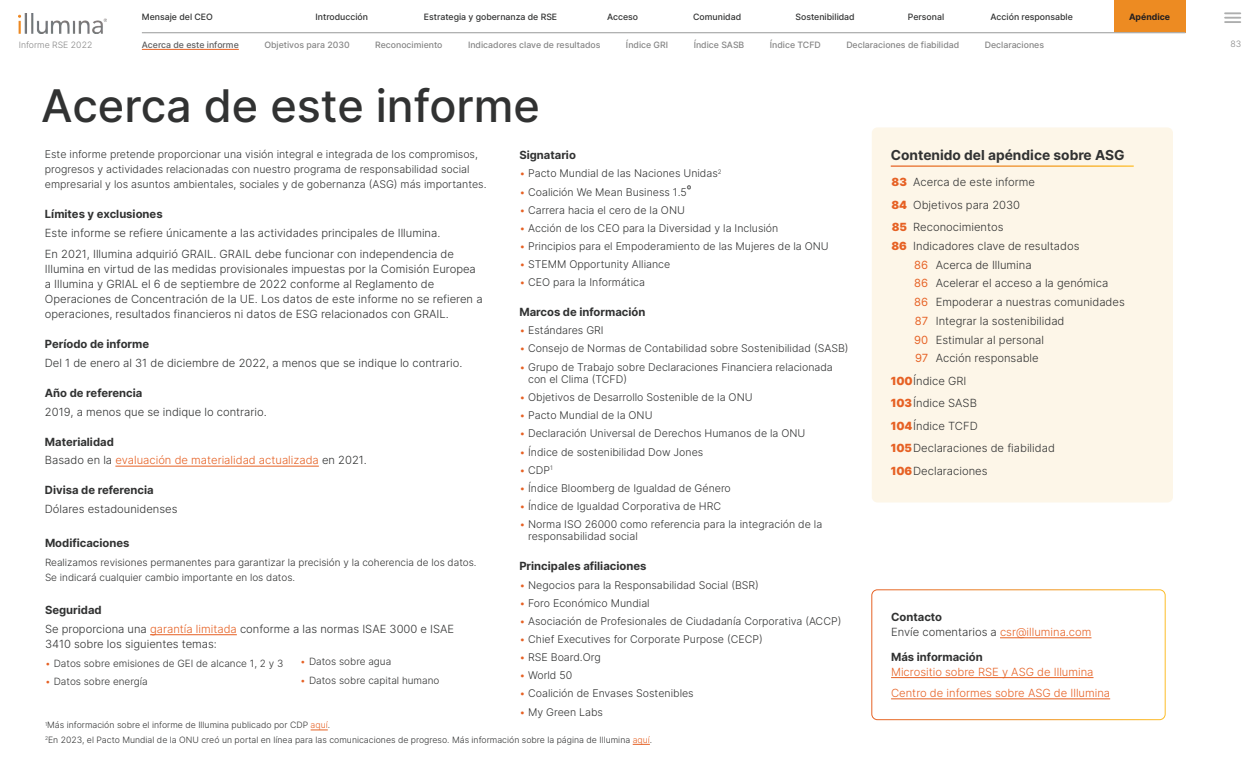
<style>
.page{position:relative;width:1260px;height:765px;background:#fff}
.page>*{position:absolute;margin:0;border:0;box-sizing:border-box;transform-origin:0 0}
.t1{font:500 45px "Inter";color:#313232}
.t2{font:700 13.75px "Inter";color:#313232}
.t3{font:11.25px/18.8px "Inter Light BETA";color:#313232}
.t4{font:11.25px/18.8px "Inter Light BETA";color:#e66124}
.t5{font:700 11.25px "Inter";color:#313232}
.t6{font:10.62px/15px "Inter Light BETA";color:#313232}
.t7{font:10px/15px "Inter Light BETA";color:#313232}
.t8{font:8.75px "Inter Light BETA";color:#313232}
.t9{font:500 8.75px "Inter";color:#858585}
.t10{font:500 8.75px "Inter";color:#313232}
.t11{font:500 8.75px "Inter";color:#5c5c5d}
.t12{font:8.75px "Inter Light BETA";color:#858585}
.t13{font:700 8.75px "Inter";color:#231f20}
.s1{font-family:"Inter";font-weight:700}
.s2{font-family:"Inter";font-weight:700;color:#313232}
.s3{color:#313232}
.s4{font-family:"Inter";font-weight:900;color:#e66124}
.s5{font-family:"Inter";color:#e66124}
.s6{color:#e66124}
</style>
<div class="page">
<div style="left:1114px;top:0;width:71px;height:33px;background:#ed8b22"></div>
<hr style="left:142px;top:32px;width:1043px;height:1px;background:#adaeae">
<svg style="left:1225px;top:12px;width:15px;height:11px"></svg>
<img style="left:19px;top:14px;width:88px;height:19px">
<hr style="left:142px;top:49px;width:97px;height:1px;background:#e66124">
<div style="left:872px;top:127px;width:301px;height:376px;background:#fdf6e8;border-radius:6px"></div>
<div style="left:872px;top:590px;width:294px;height:130px;border:1px solid #fff;border-radius:6px"></div>
<hr style="left:115px;top:466px;width:204px;height:1px;background:#e66124">
<hr style="left:891px;top:677px;width:203px;height:1px;background:#e66124">
<hr style="left:891px;top:699px;width:219px;height:1px;background:#e66124">
<hr style="left:1000px;top:637px;width:92px;height:1px;background:#e66124">
<svg style="left:633px;top:744px;width:17px;height:1px"></svg>
<svg style="left:311px;top:730px;width:17px;height:1px"></svg>
<hr style="left:150px;top:634px;width:87px;height:1px;background:#e66124">
<hr style="left:891px;top:166px;width:243px;height:1px;background:#fff">
<p class="t10" style="left:142px;top:10px;width:73px">Mensaje del CEO</p>
<p class="t10" style="left:315px;top:10px;width:54px">Introducción</p>
<p class="t10" style="left:424px;top:10px;width:135px">Estrategia y gobernanza de RSE</p>
<p class="t10" style="left:607px;top:10px;width:33px">Acceso</p>
<p class="t10" style="left:693px;top:10px;width:49px">Comunidad</p>
<p class="t10" style="left:796px;top:10px;width:61px">Sostenibilidad</p>
<p class="t10" style="left:908px;top:10px;width:38px">Personal</p>
<p class="t10" style="left:991px;top:10px;width:84px">Acción responsable</p>
<p class="t13" style="left:1129px;top:10px;width:43px">Apéndice</p>
<p class="t11" style="left:142px;top:38px;width:98px">Acerca de este informe</p>
<p class="t9" style="left:264px;top:38px;width:87px">Objetivos para 2030</p>
<p class="t9" style="left:375px;top:38px;width:69px">Reconocimiento</p>
<p class="t9" style="left:468px;top:38px;width:134px">Indicadores clave de resultados</p>
<p class="t9" style="left:626px;top:38px;width:44px">Índice GRI</p>
<p class="t9" style="left:694px;top:38px;width:52px">Índice SASB</p>
<p class="t9" style="left:770px;top:38px;width:52px">Índice TCFD</p>
<p class="t9" style="left:846px;top:38px;width:114px">Declaraciones de fiabilidad</p>
<p class="t9" style="left:985px;top:38px;width:61px">Declaraciones</p>
<p class="t1" style="left:41px;top:73px;width:500px">Acerca de este informe</p>
<p class="t6" style="left:45px;top:146px;width:443px">Este informe pretende proporcionar una visión integral e integrada de los compromisos, progresos y actividades relacionadas con nuestro programa de responsabilidad social empresarial y los asuntos ambientales, sociales y de gobernanza (ASG) más importantes.</p>
<p class="t3" style="left:45px;top:204px;width:397px"><span class="s1">Límites y exclusiones<br></span>Este informe se refiere únicamente a las actividades principales de Illumina.</p>
<p class="t3" style="left:45px;top:246px;width:439px;line-height:15px">En 2021, Illumina adquirió GRAIL. GRAIL debe funcionar con independencia de Illumina en virtud de las medidas provisionales impuestas por la Comisión Europea a Illumina y GRIAL el 6 de septiembre de 2022 conforme al Reglamento de Operaciones de Concentración de la UE. Los datos de este informe no se refieren a operaciones, resultados financieros ni datos de ESG relacionados con GRAIL.</p>
<p class="t3" style="left:45px;top:334px;width:419px"><span class="s1">Período de informe<br></span>Del 1 de enero al 31 de diciembre de 2022, a menos que se indique lo contrario.</p>
<p class="t3" style="left:45px;top:383px;width:223px"><span class="s1">Año de referencia<br></span>2019, a menos que se indique lo contrario.</p>
<p class="t4" style="left:45px;top:432px;width:324px"><span class="s2">Materialidad<br></span><span class="s3">Basado en la</span> evaluación de materialidad actualizada <span class="s3">en 2021.</span></p>
<p class="t3" style="left:45px;top:480px;width:134px"><span class="s1">Divisa de referencia<br></span>Dólares estadounidenses</p>
<p class="t12" style="left:19px;top:38px;width:75px">Informe RSE 2022</p>
<p class="t12" style="left:1230px;top:38px;width:12px">83</p>
<p class="t2" style="left:891px;top:145px;width:235px">Contenido del apéndice sobre ASG</p>
<p class="t3" style="left:891px;top:170px;width:145px;line-height:22.5px"><span class="s4">83</span> Acerca de este informe<br><span class="s4">84</span> Objetivos para 2030<br><span class="s4">85</span> Reconocimientos</p>
<p class="t3" style="left:914px;top:236px;width:212px;text-indent:-23px"><span class="s4">86</span> Indicadores clave de resultados<br><span class="s5">86</span> Acerca de Illumina<br><span class="s5">86</span> Acelerar el acceso a la genómica<br><span class="s5">86</span> Empoderar a nuestras comunidades<br><span class="s5">87</span> Integrar la sostenibilidad<br><span class="s5">90</span> Estimular al personal<br><span class="s5">97</span> Acción responsable</p>
<p class="t3" style="left:891px;top:369px;width:166px;line-height:22.5px"><span class="s4">100</span>Índice GRI<br><span class="s4">103</span>Índice SASB<br><span class="s4">104</span>Índice TCFD<br><span class="s4">105</span>Declaraciones de fiabilidad<br><span class="s4">106</span>Declaraciones</p>
<p class="t5" style="left:519px;top:146px;width:58px">Signatario</p>
<p class="t6" style="left:519px;top:166px;width:204px"><span class="s6">•</span> Pacto Mundial de las Naciones Unidas<sup>2</sup></p>
<p class="t6" style="left:519px;top:184px;width:174px"><span class="s6">•</span> Coalición We Mean Business 1.5º</p>
<p class="t6" style="left:519px;top:202px;width:167px"><span class="s6">•</span> Carrera hacia el cero de la ONU</p>
<p class="t6" style="left:519px;top:220px;width:260px"><span class="s6">•</span> Acción de los CEO para la Diversidad y la Inclusión</p>
<p class="t6" style="left:519px;top:238px;width:311px"><span class="s6">•</span> Principios para el Empoderamiento de las Mujeres de la ONU</p>
<p class="t6" style="left:519px;top:256px;width:152px"><span class="s6">•</span> STEMM Opportunity Alliance</p>
<p class="t6" style="left:519px;top:274px;width:127px"><span class="s6">•</span> CEO para la Informática</p>
<p class="t5" style="left:519px;top:303px;width:128px">Marcos de información</p>
<p class="t6" style="left:519px;top:323px;width:86px"><span class="s6">•</span> Estándares GRI</p>
<p class="t6" style="left:519px;top:341px;width:331px"><span class="s6">•</span> Consejo de Normas de Contabilidad sobre Sostenibilidad (SASB)</p>
<p class="t6" style="left:528px;top:360px;width:306px;line-height:12.5px;text-indent:-9px"><span class="s6">•</span> Grupo de Trabajo sobre Declaraciones Financiera relacionada con el Clima (TCFD)</p>
<p class="t6" style="left:519px;top:389px;width:235px"><span class="s6">•</span> Objetivos de Desarrollo Sostenible de la ONU</p>
<p class="t6" style="left:519px;top:408px;width:135px"><span class="s6">•</span> Pacto Mundial de la ONU</p>
<p class="t6" style="left:519px;top:426px;width:288px"><span class="s6">•</span> Declaración Universal de Derechos Humanos de la ONU</p>
<p class="t6" style="left:519px;top:444px;width:185px"><span class="s6">•</span> Índice de sostenibilidad Dow Jones</p>
<p class="t6" style="left:519px;top:462px;width:35px"><span class="s6">•</span> CDP<sup>1</sup></p>
<p class="t6" style="left:519px;top:480px;width:213px"><span class="s6">•</span> Índice Bloomberg de Igualdad de Género</p>
<p class="t6" style="left:519px;top:498px;width:203px"><span class="s6">•</span> Índice de Igualdad Corporativa de HRC</p>
<p class="t6" style="left:528px;top:518px;width:296px;line-height:12.5px;text-indent:-9px"><span class="s6">•</span> Norma ISO 26000 como referencia para la integración de la responsabilidad social</p>
<p class="t5" style="left:519px;top:558px;width:129px">Principales afiliaciones</p>
<p class="t6" style="left:519px;top:577px;width:241px"><span class="s6">•</span> Negocios para la Responsabilidad Social (BSR)</p>
<p class="t6" style="left:519px;top:595px;width:132px"><span class="s6">•</span> Foro Económico Mundial</p>
<p class="t6" style="left:519px;top:613px;width:324px"><span class="s6">•</span> Asociación de Profesionales de Ciudadanía Corporativa (ACCP)</p>
<p class="t6" style="left:519px;top:631px;width:245px"><span class="s6">•</span> Chief Executives for Corporate Purpose (CECP)</p>
<p class="t6" style="left:519px;top:649px;width:83px"><span class="s6">•</span> RSE Board.Org</p>
<p class="t6" style="left:519px;top:668px;width:54px"><span class="s6">•</span> World 50</p>
<p class="t6" style="left:519px;top:686px;width:176px"><span class="s6">•</span> Coalición de Envases Sostenibles</p>
<p class="t6" style="left:519px;top:704px;width:85px"><span class="s6">•</span> My Green Labs</p>
<p class="t5" style="left:45px;top:535px;width:86px">Modificaciones</p>
<p class="t7" style="left:45px;top:554px;width:433px">Realizamos revisiones permanentes para garantizar la precisión y la coherencia de los datos.<br>Se indicará cualquier cambio importante en los datos.</p>
<p class="t3" style="left:45px;top:600px;width:411px"><span class="s1">Seguridad<br></span>Se proporciona una <span class="s6">garantía limitada</span> conforme a las normas ISAE 3000 e ISAE</p>
<p class="t3" style="left:45px;top:634px;width:174px">3410 sobre los siguientes temas:</p>
<p class="t7" style="left:45px;top:655px;width:240px"><span class="s6">•</span> Datos sobre emisiones de GEI de alcance 1, 2 y 3</p>
<p class="t7" style="left:45px;top:673px;width:104px"><span class="s6">•</span> Datos sobre energía</p>
<p class="t3" style="left:891px;top:609px;width:202px;line-height:15px"><span class="s1">Contacto<br></span>Envíe comentarios a <span class="s6">csr@illumina.com</span></p>
<p class="t4" style="left:891px;top:649px;width:204px;line-height:15px"><span class="s2">Más información<br></span>Micrositio sobre RSE y ASG de Illumina</p>
<p class="t4" style="left:891px;top:683px;width:221px">Centro de informes sobre ASG de Illumina</p>
<p class="t7" style="left:300px;top:654px;width:92px"><span class="s6">•</span> Datos sobre agua</p>
<p class="t7" style="left:300px;top:672px;width:141px"><span class="s6">•</span> Datos sobre capital humano</p>
<p class="t8" style="left:45px;top:719px;width:287px"><sup>1</sup>Más información sobre el informe de Illumina publicado por CDP <span class="s6">aquí</span>.</p>
<p class="t8" style="left:45px;top:734px;width:609px"><sup>2</sup>En 2023, el Pacto Mundial de la ONU creó un portal en línea para las comunicaciones de progreso. Más información sobre la página de Illumina <span class="s6">aquí</span>.</p>
</div>
